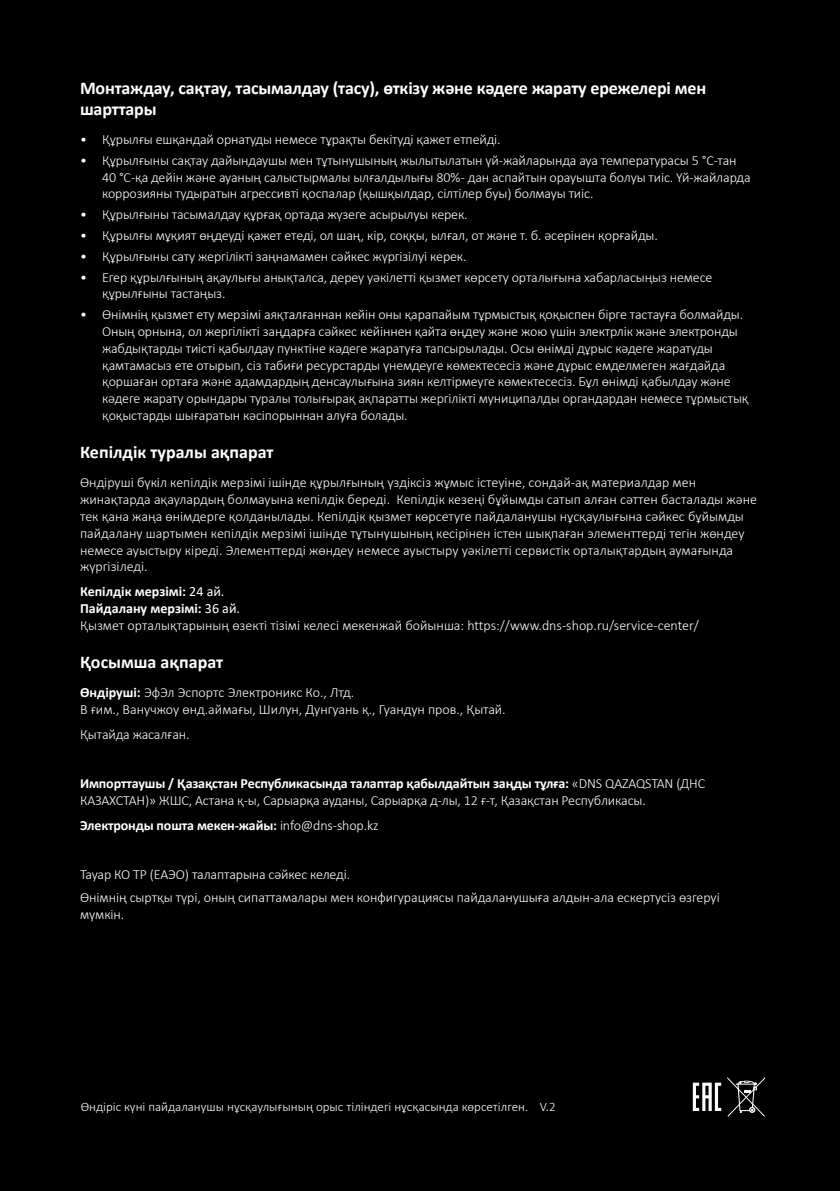
<style>
.page{position:relative;width:840px;height:1191px;background:#fff}
.page>*{position:absolute;margin:0;border:0;box-sizing:border-box;transform-origin:0 0}
.t1{font:700 18px/21.6px "Calibri";letter-spacing:-.01em;color:#fff}
.t2{font:300 14px/16.8px "Calibri";letter-spacing:-.01em;color:#fff}
.t3{font:700 14px "Calibri";letter-spacing:-.01em;color:#fff}
.t4{font:300 13px "Calibri";color:#fff}
.s1{font-weight:700}
.s2{font-weight:400}
.s3{font-weight:300}
</style>
<div class="page">
<div style="left:0;top:0;width:839px;height:1191px;background:#000"></div>
<svg style="left:692px;top:1082px;width:28px;height:29px"></svg>
<svg style="left:727px;top:1077px;width:37px;height:39px"></svg>
<p class="t1" style="left:80px;top:76px;width:627px">Монтаждау, сақтау, тасымалдау (тасу), өткізу және кәдеге жарату ережелері мен шарттары</p>
<p class="t2" style="left:80px;top:131px;width:422px">• Құрылғы ешқандай орнатуды немесе тұрақты бекітуді қажет етпейді.</p>
<p class="t2" style="left:102px;top:152px;width:649px;text-indent:-22px">• Құрылғыны сақтау дайындаушы мен тұтынушының жылытылатын үй-жайларында ауа температурасы 5 °С-тан<br>40 °С-қа дейін және ауаның салыстырмалы ылғалдылығы 80% - дан аспайтын орауышта болуы тиіс. Үй-жайларда коррозияны тудыратын агрессивті қоспалар (қышқылдар, сілтілер буы) болмауы тиіс.</p>
<p class="t2" style="left:80px;top:206px;width:389px">• Құрылғыны тасымалдау құрғақ ортада жүзеге асырылуы керек.</p>
<p class="t2" style="left:80px;top:227px;width:579px">• Құрылғы мұқият өңдеуді қажет етеді, ол шаң, кір, соққы, ылғал, от және т. б. әсерінен қорғайды.</p>
<p class="t2" style="left:80px;top:248px;width:387px">• Құрылғыны сату жергілікті заңнамамен сәйкес жүргізілуі керек.</p>
<p class="t2" style="left:102px;top:268px;width:611px;text-indent:-22px">• Егер құрылғының ақаулығы анықталса, дереу уәкілетті қызмет көрсету орталығына хабарласыңыз немесе құрылғыны тастаңыз.</p>
<p class="t2" style="left:102px;top:306px;width:647px;text-indent:-22px">• Өнімнің қызмет ету мерзімі аяқталғаннан кейін оны қарапайым тұрмыстық қоқыспен бірге тастауға болмайды.<br>Оның орнына, ол жергілікті заңдарға сәйкес кейіннен қайта өңдеу және жою үшін электрлік және электронды жабдықтарды тиісті қабылдау пунктіне кәдеге жаратуға тапсырылады. Осы өнімді дұрыс кәдеге жаратуды қамтамасыз ете отырып, сіз табиғи ресурстарды үнемдеуге көмектесесіз және дұрыс емделмеген жағдайда қоршаған ортаға және адамдардың денсаулығына зиян келтірмеуге көмектесесіз. Бұл өнімді қабылдау және кәдеге жарату орындары туралы толығырақ ақпаратты жергілікті муниципалды органдардан немесе тұрмыстық қоқыстарды шығаратын кәсіпорыннан алуға болады.</p>
<p class="t1" style="left:80px;top:441px;width:195px">Кепілдік туралы ақпарат</p>
<p class="t2" style="left:80px;top:474px;width:678px">Өндіруші бүкіл кепілдік мерзімі ішінде құрылғының үздіксіз жұмыс істеуіне, сондай-ақ материалдар мен жинақтарда ақаулардың болмауына кепілдік береді. Кепілдік кезеңі бұйымды сатып алған сәттен басталады және тек қана жаңа өнімдерге қолданылады. Кепілдік қызмет көрсетуге пайдаланушы нұсқаулығына сәйкес бұйымды пайдалану шартымен кепілдік мерзімі ішінде тұтынушының кесірінен істен шықпаған элементтерді тегін жөндеу немесе ауыстыру кіреді. Элементтерді жөндеу немесе ауыстыру уәкілетті сервистік орталықтардың аумағында жүргізіледі.</p>
<p class="t2" style="left:80px;top:583px;width:620px"><span class="s1">Кепілдік мерзімі:</span> <span class="s2">24 ай.<br></span><span class="s1">Пайдалану мерзімі:</span> <span class="s2">36 ай.<br></span>Қызмет орталықтарының өзекті тізімі келесі мекенжай бойынша: https://www.dns-shop.ru/service-center/</p>
<p class="t1" style="left:80px;top:651px;width:144px">Қосымша ақпарат</p>
<p class="t2" style="left:80px;top:684px;width:427px"><span class="s1">Өндіруші:</span> ЭфЭл Эспортс Электроникс Ко., Лтд.<br>В ғим., Ванучжоу өнд.аймағы, Шилун, Дунгуань қ., Гуандун пров., Қытай.</p>
<p class="t2" style="left:80px;top:725px;width:111px">Қытайда жасалған.</p>
<p class="t2" style="left:80px;top:775px;width:626px"><span class="s1">Импорттаушы / Қазақстан Республикасында талаптар қабылдайтын заңды тұлға:</span> «DNS QAZAQSTAN (ДНС<br>КАЗАХСТАН)» ЖШС, Астана қ-ы, Сарыарқа ауданы, Сарыарқа д-лы, 12 ғ-т, Қазақстан Республикасы.</p>
<p class="t3" style="left:80px;top:815px;width:300px">Электронды пошта мекен-жайы: <span class="s3">info@dns-shop.kz</span></p>
<p class="t2" style="left:80px;top:863px;width:641px;line-height:22.4px">Тауар КО ТР (ЕАЭО) талаптарына сәйкес келеді.<br>Өнімнің сыртқы түрі, оның сипаттамалары мен конфигурациясы пайдаланушыға алдын-ала ескертусіз өзгеруі</p>
<p class="t2" style="left:80px;top:905px;width:46px">мүмкін.</p>
<p class="t4" style="left:81px;top:1098px;width:476px">Өндіріс күні пайдаланушы нұсқаулығының орыс тіліндегі нұсқасында көрсетілген. V.2</p>
</div>
